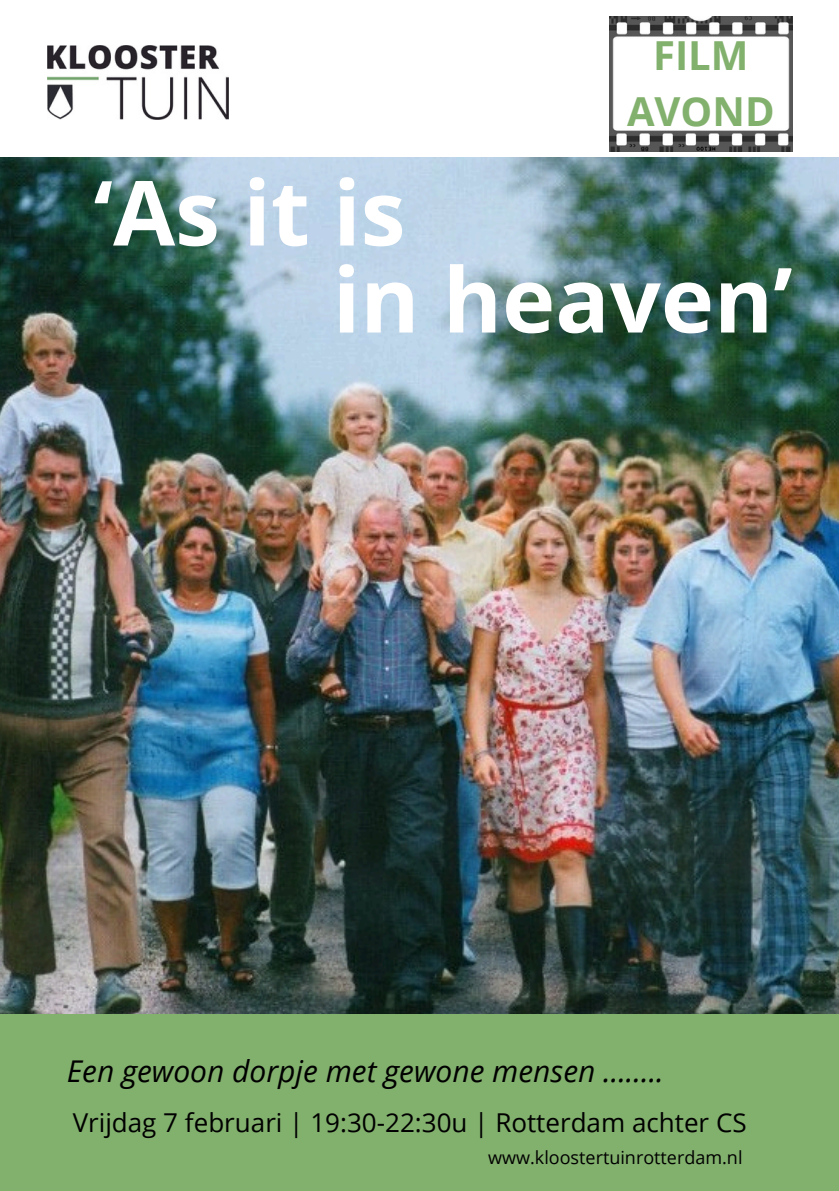
<style>
.page{position:relative;width:839px;height:1191px;background:#fff}
.page>*{position:absolute;margin:0;border:0;box-sizing:border-box;transform-origin:0 0}
.t1{font:700 90px/87px "Open Sans";color:#fff}
.t2{font:700 40px/55.6px "Open Sans";color:#82b06d;text-align:center}
.t3{font:italic 30px "Open Sans";color:#000}
.t4{font:26px "Open Sans";color:#000}
.t5{font:18px "Open Sans";color:#000}
</style>
<div class="page">
<img style="left:0;top:158px;width:838px;height:856px">
<img style="left:47px;top:46px;width:182px;height:73px">
<div style="left:0;top:1014px;width:838px;height:177px;background:#82b06d"></div>
<img style="left:609px;top:16px;width:183px;height:135px">
<h1 class="t2" style="left:627px;top:27px;width:149px">FILM<br>AVOND</h1>
<p class="t1" style="left:333px;top:167px;width:461px;text-indent:-239px">‘As it is<br>in heaven’</p>
<p class="t3" style="left:67px;top:1050px;width:598px">Een gewoon dorpje met gewone mensen ........</p>
<h2 class="t4" style="left:73px;top:1105px;width:675px">Vrijdag 7 februari | 19:30-22:30u | Rotterdam achter CS</h2>
<p class="t5" style="left:488px;top:1145px;width:256px">www.kloostertuinrotterdam.nl</p>
</div>
